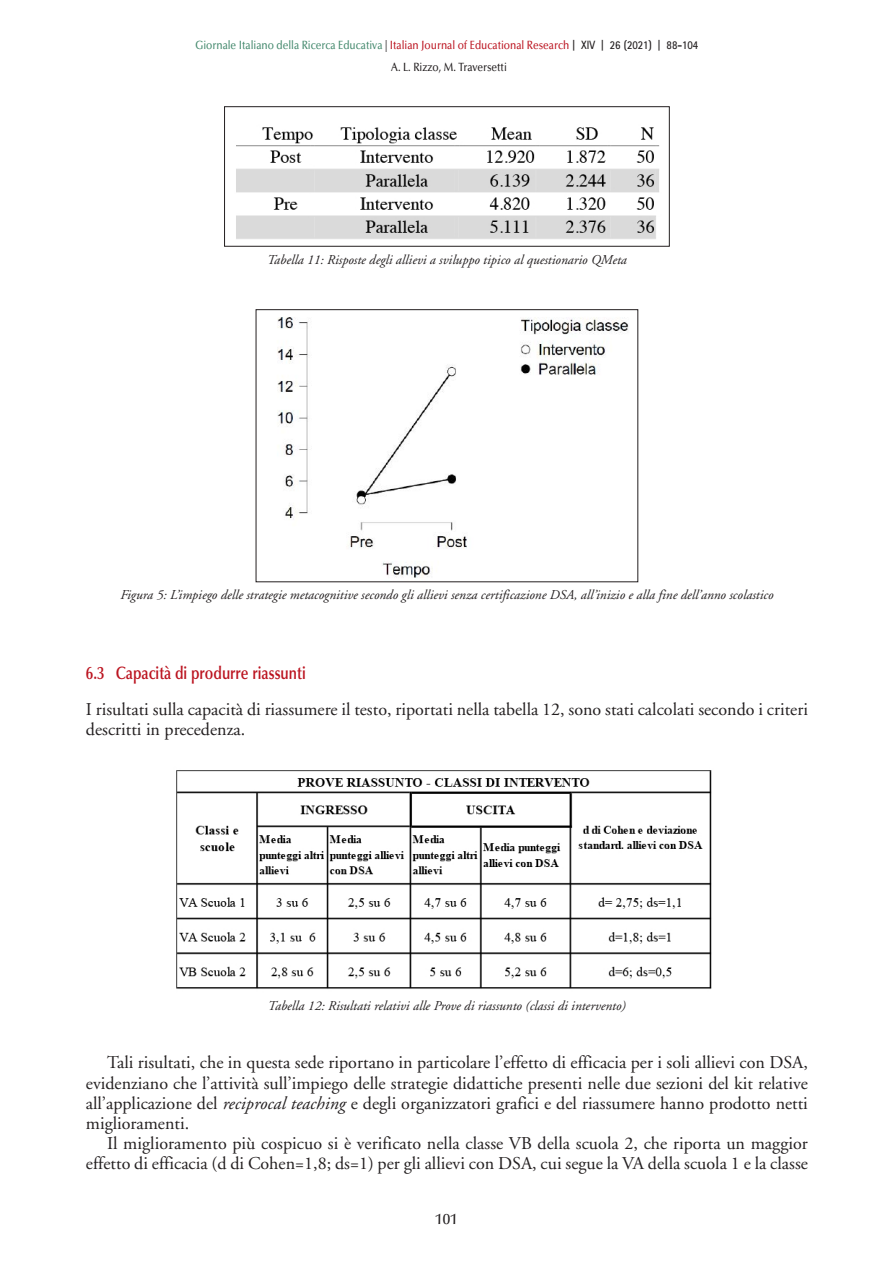
<style>
.page{position:relative;width:893px;height:1263px;background:#fff}
.page>*{position:absolute;margin:0;border:0;box-sizing:border-box;transform-origin:0 0}
.t1{font:18px/20.1px "Adobe Garamond";color:#231f20}
.t2{font:600 18px "Optima";color:#bb1420;scale:.8 1}
.t3{font:500 15px "Optima";color:#231f20}
.t4{font:italic 13.5px "Adobe Garamond";color:#231f20}
.t5{font:500 12px/22.2px "Optima";color:#44896d;text-align:center;scale:.85 1}
.s1{color:#231f20}
.s2{color:#bb1420}
.s3{font-family:"Rotis Sans Serif";font-weight:700;color:#231f20}
.s4{font-style:italic}
</style>
<div class="page">
<img style="left:236px;top:127px;width:424px;height:112px">
<div style="left:224px;top:106px;width:446px;height:141px;border:1px solid #231f20"></div>
<img style="left:277px;top:317px;width:352px;height:261px">
<img style="left:176px;top:770px;width:536px;height:219px">
<p class="t5" style="left:195px;top:35px;width:593px">Giornale Italiano della Ricerca Educativa <span class="s1">|</span> <span class="s2">Italian Journal of Educational Research</span> <span class="s3">| XIV | 26 (2021) | 88-104<br></span><span class="s1">A. L. Rizzo, M. Traversetti</span></p>
<p class="t4" style="left:267px;top:254px;width:361px">Tabella 11: Risposte degli allievi a sviluppo tipico al questionario QMeta</p>
<p class="t4" style="left:120px;top:589px;width:655px">Figura 5: L’impiego delle strategie metacognitive secondo gli allievi senza certificazione DSA, all’inizio e alla fine dell’anno scolastico</p>
<p class="t2" style="left:86px;top:665px;width:276px">6.3 Capacità di produrre riassunti</p>
<p class="t1" style="left:86px;top:700px;width:723px">I risultati sulla capacità di riassumere il testo, riportati nella tabella 12, sono stati calcolati secondo i criteri descritti in precedenza.</p>
<p class="t4" style="left:268px;top:1000px;width:359px">Tabella 12: Risultati relativi alle Prove di riassunto (classi di intervento)</p>
<p class="t1" style="left:86px;top:1053px;width:723px;text-align:justify;text-indent:21px">Tali risultati, che in questa sede riportano in particolare l’effetto di efficacia per i soli allievi con DSA, evidenziano che l’attività sull’impiego delle strategie didattiche presenti nelle due sezioni del kit relative all’applicazione del <span class="s4">reciprocal teaching</span> e degli organizzatori grafici e del riassumere hanno prodotto netti miglioramenti.</p>
<p class="t1" style="left:86px;top:1134px;width:723px;text-align:right">Il miglioramento più cospicuo si è verificato nella classe VB della scuola 2, che riporta un maggior effetto di efficacia (d di Cohen=1,8; ds=1) per gli allievi con DSA, cui segue la VA della scuola 1 e la classe</p>
<p class="t3" style="left:435px;top:1213px;width:24px">101</p>
</div>
